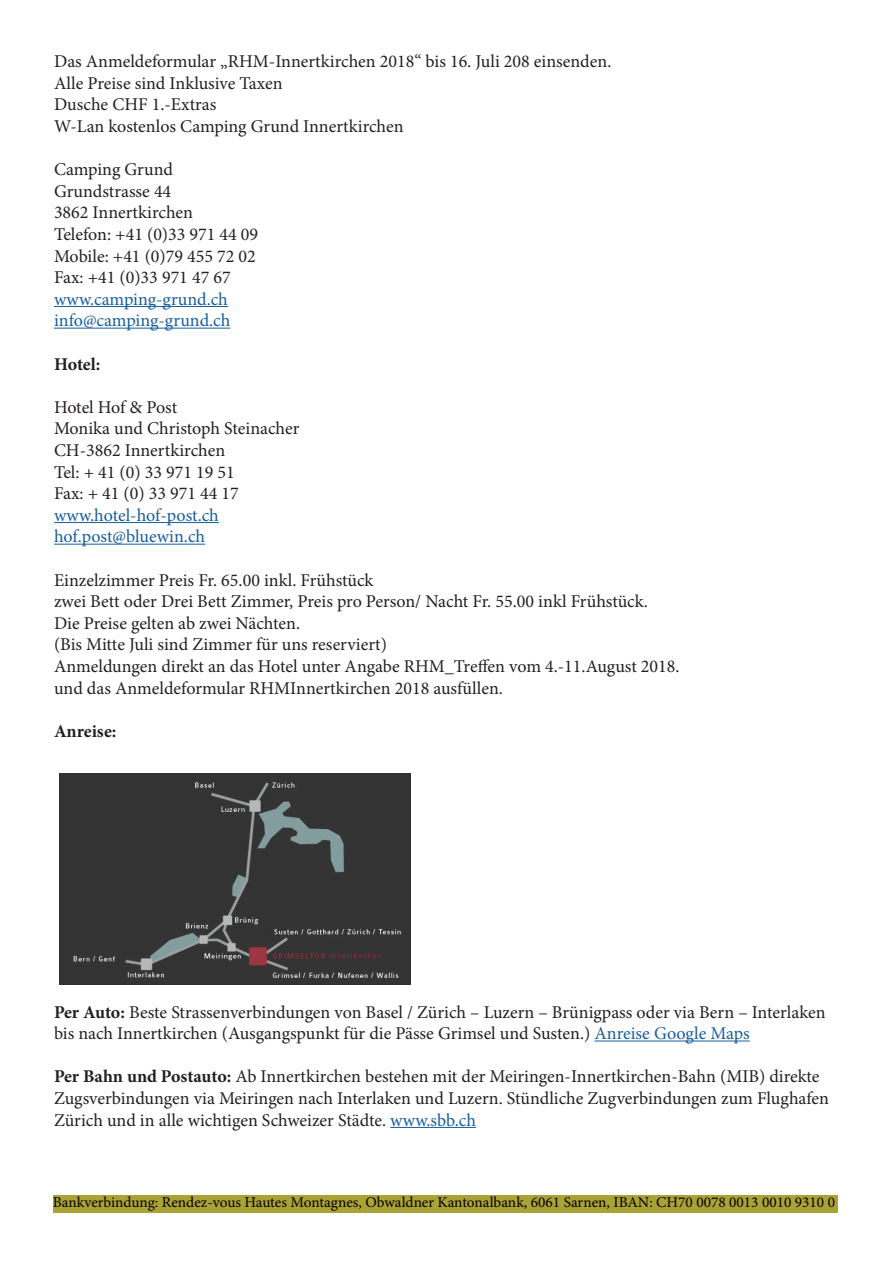
<style>
.page{position:relative;width:893px;height:1263px;background:#fff}
.page>*{position:absolute;margin:0;border:0;box-sizing:border-box;transform-origin:0 0}
.t1{font:18px/21.6px "Minion Pro";color:#231f20}
.t2{font:18px/21.6px "Minion Pro";letter-spacing:-.005em;color:#175d9e}
.t3{font:700 18px "Minion Pro";letter-spacing:-.005em;color:#231f20}
.t4{font:15px "Minion Pro";color:#000}
.s1{font-weight:700}
.s2{color:#175d9e}
</style>
<div class="page">
<div style="left:53px;top:1196px;width:785px;height:17px;background:#aba235"></div>
<hr style="left:54px;top:306px;width:174px;height:1px;background:#175d9e">
<hr style="left:54px;top:328px;width:176px;height:1px;background:#175d9e">
<hr style="left:54px;top:522px;width:165px;height:1px;background:#175d9e">
<hr style="left:54px;top:544px;width:151px;height:1px;background:#175d9e">
<hr style="left:594px;top:1040px;width:156px;height:1px;background:#175d9e">
<hr style="left:390px;top:1127px;width:86px;height:1px;background:#175d9e">
<img style="left:59px;top:774px;width:351px;height:210px">
<p class="t1" style="left:54px;top:51px;width:559px">Das Anmeldeformular „RHM-Innertkirchen 2018“ bis 16. Juli 208 einsenden.<br>Alle Preise sind Inklusive Taxen<br>Dusche CHF 1.-Extras<br>W-Lan kostenlos Camping Grund Innertkirchen</p>
<p class="t1" style="left:54px;top:159px;width:206px">Camping Grund<br>Grundstrasse 44<br>3862 Innertkirchen<br>Telefon: +41 (0)33 971 44 09<br>Mobile: +41 (0)79 455 72 02<br>Fax: +41 (0)33 971 47 67</p>
<p class="t2" style="left:54px;top:288px;width:178px">www.camping-grund.ch info@camping-grund.ch</p>
<p class="t3" style="left:54px;top:351px;width:48px">Hotel:</p>
<p class="t1" style="left:54px;top:396px;width:247px">Hotel Hof &amp; Post<br>Monika und Christoph Steinacher<br>CH-3862 Innertkirchen<br>Tel: + 41 (0) 33 971 19 51<br>Fax: + 41 (0) 33 971 44 17</p>
<p class="t2" style="left:54px;top:504px;width:166px">www.hotel-hof-post.ch hof.post@bluewin.ch</p>
<p class="t1" style="left:54px;top:569px;width:627px">Einzelzimmer Preis Fr. 65.00 inkl. Frühstück<br>zwei Bett oder Drei Bett Zimmer, Preis pro Person/ Nacht Fr. 55.00 inkl Frühstück.<br>Die Preise gelten ab zwei Nächten.<br>(Bis Mitte Juli sind Zimmer für uns reserviert)<br>Anmeldungen direkt an das Hotel unter Angabe RHM_Treffen vom 4.-11.August 2018. und das Anmeldeformular RHMInnertkirchen 2018 ausfüllen.</p>
<p class="t3" style="left:54px;top:718px;width:64px">Anreise:</p>
<p class="t1" style="left:54px;top:1001px;width:773px"><span class="s1">Per Auto:</span> Beste Strassenverbindungen von Basel / Zürich – Luzern – Brünigpass oder via Bern – Interlaken bis nach Innertkirchen (Ausgangspunkt für die Pässe Grimsel und Susten.) <span class="s2">Anreise Google Maps</span></p>
<p class="t1" style="left:54px;top:1066px;width:776px"><span class="s1">Per Bahn und Postauto:</span> Ab Innertkirchen bestehen mit der Meiringen-Innertkirchen-Bahn (MIB) direkte<br>Zugsverbindungen via Meiringen nach Interlaken und Luzern. Stündliche Zugverbindungen zum Flughafen<br>Zürich und in alle wichtigen Schweizer Städte. <span class="s2">www.sbb.ch</span></p>
<p class="t4" style="left:53px;top:1192px;width:784px">Bankverbindung: Rendez-vous Hautes Montagnes, Obwaldner Kantonalbank, 6061 Sarnen, IBAN: CH70 0078 0013 0010 9310 0</p>
</div>
